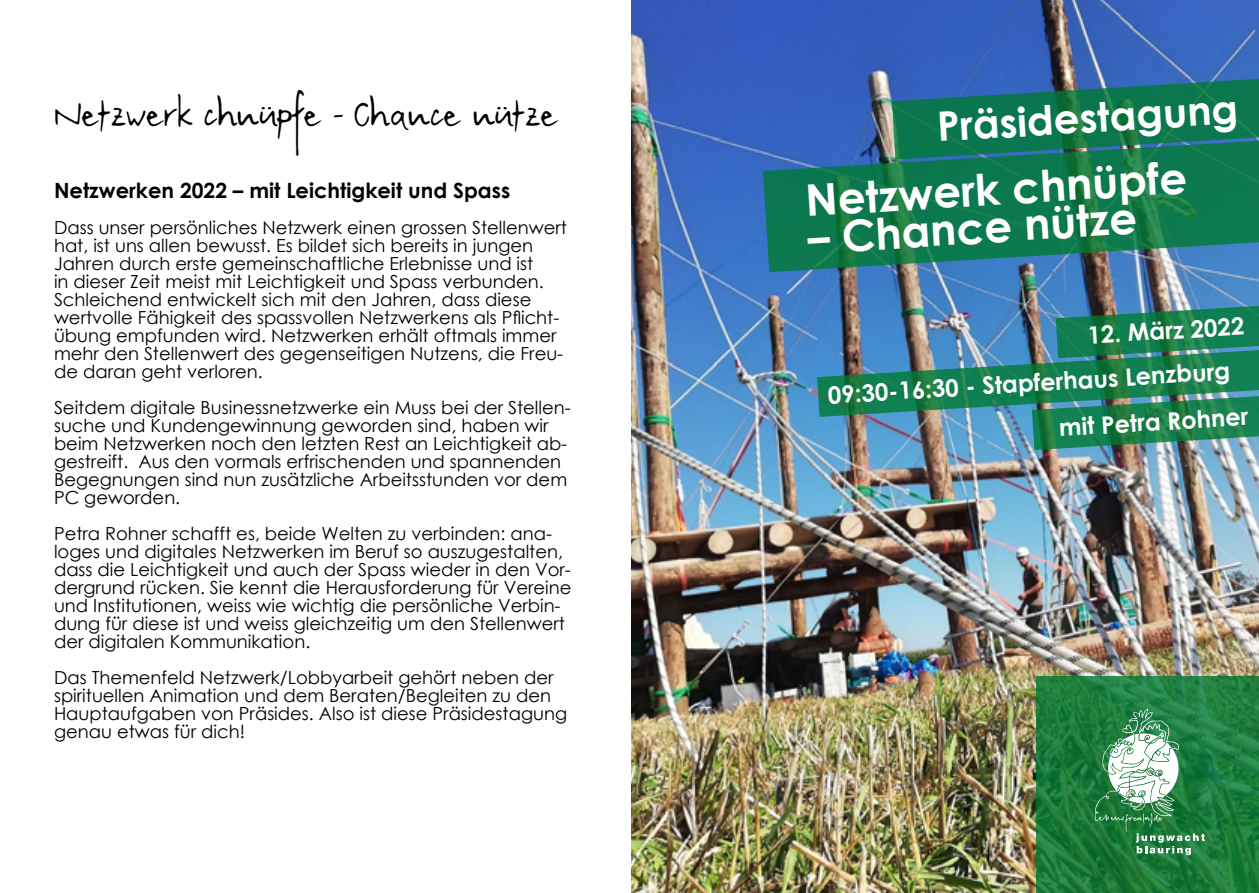
<style>
.page{position:relative;width:1259px;height:893px;background:#fff}
.page>*{position:absolute;margin:0;border:0;box-sizing:border-box;transform-origin:0 0}
.t1{font:700 43.5px "Century Gothic";color:#fff}
.t2{font:700 40.5px "Century Gothic";color:#fff}
.t3{font:28.5px "Jubla Hand";color:#000}
.t4{font:700 24px/42.8px "Century Gothic";color:#fff}
.t5{font:700 21px "Century Gothic";color:#000}
.t6{font:18px/18px "Century Gothic";color:#000}
</style>
<div class="page">
<img style="left:631px;top:0;width:628px;height:893px">
<svg style="left:1036px;top:677px;width:223px;height:216px;background:#1d7c3c"></svg>
<svg style="left:1095px;top:708px;width:110px;height:147px"></svg>
<svg style="left:892px;top:72px;width:367px;height:61px;background:#1a716c"></svg>
<svg style="left:763px;top:133px;width:496px;height:139px;background:#1a7860"></svg>
<img style="left:817px;top:297px;width:442px;height:153px">
<h3 class="t3" style="left:54px;top:99px;width:506px">Netzwerk chnüpfe – Chance nütze</h3>
<p class="t5" style="left:54px;top:174px;width:458px">Netzwerken 2022 – mit Leichtigkeit und Spass</p>
<p class="t6" style="left:54px;top:218px;width:514px">Dass unser persönliches Netzwerk einen grossen Stellenwert hat, ist uns allen bewusst. Es bildet sich bereits in jungen Jahren durch erste gemeinschaftliche Erlebnisse und ist<br>in dieser Zeit meist mit Leichtigkeit und Spass verbunden.<br>Schleichend entwickelt sich mit den Jahren, dass diese wertvolle Fähigkeit des spassvollen Netzwerkens als Pflicht&shy;übung empfunden wird. Netzwerken erhält oftmals immer mehr den Stellenwert des gegenseitigen Nutzens, die Freu&shy;de daran geht verloren.</p>
<p class="t6" style="left:54px;top:398px;width:518px">Seitdem digitale Businessnetzwerke ein Muss bei der Stellen&shy;suche und Kundengewinnung geworden sind, haben wir beim Netzwerken noch den letzten Rest an Leichtigkeit ab&shy;gestreift. Aus den vormals erfrischenden und spannenden Begegnungen sind nun zusätzliche Arbeitsstunden vor dem PC geworden.</p>
<p class="t6" style="left:54px;top:524px;width:519px">Petra Rohner schafft es, beide Welten zu verbinden: ana&shy;loges und digitales Netzwerken im Beruf so auszugestalten, dass die Leichtigkeit und auch der Spass wieder in den Vor&shy;dergrund rücken. Sie kennt die Herausforderung für Vereine und Institutionen, weiss wie wichtig die persönliche Verbin&shy;dung für diese ist und weiss gleichzeitig um den Stellenwert der digitalen Kommunikation.</p>
<p class="t6" style="left:54px;top:668px;width:514px">Das Themenfeld Netzwerk/Lobbyarbeit gehört neben der spirituellen Animation und dem Beraten/Begleiten zu den Hauptaufgaben von Präsides. Also ist diese Präsidestagung genau etwas für dich!</p>
<h2 class="t2" style="left:935px;top:95px;width:303px;rotate:-3deg">Präsidestagung</h2>
<h1 class="t1" style="left:804px;top:166px;width:383px;rotate:-3deg">Netzwerk chnüpfe</h1>
<h1 class="t1" style="left:806px;top:204px;width:331px;rotate:-3deg">– Chance nütze</h1>
<h3 class="t4" style="left:823px;top:332px;width:421px;text-indent:263px;rotate:-4deg">12. März 2022<br>09:30-16:30 - Stapferhaus Lenzburg</h3>
<h3 class="t4" style="left:1057px;top:406px;width:191px;rotate:-4deg">mit Petra Rohner</h3>
</div>
